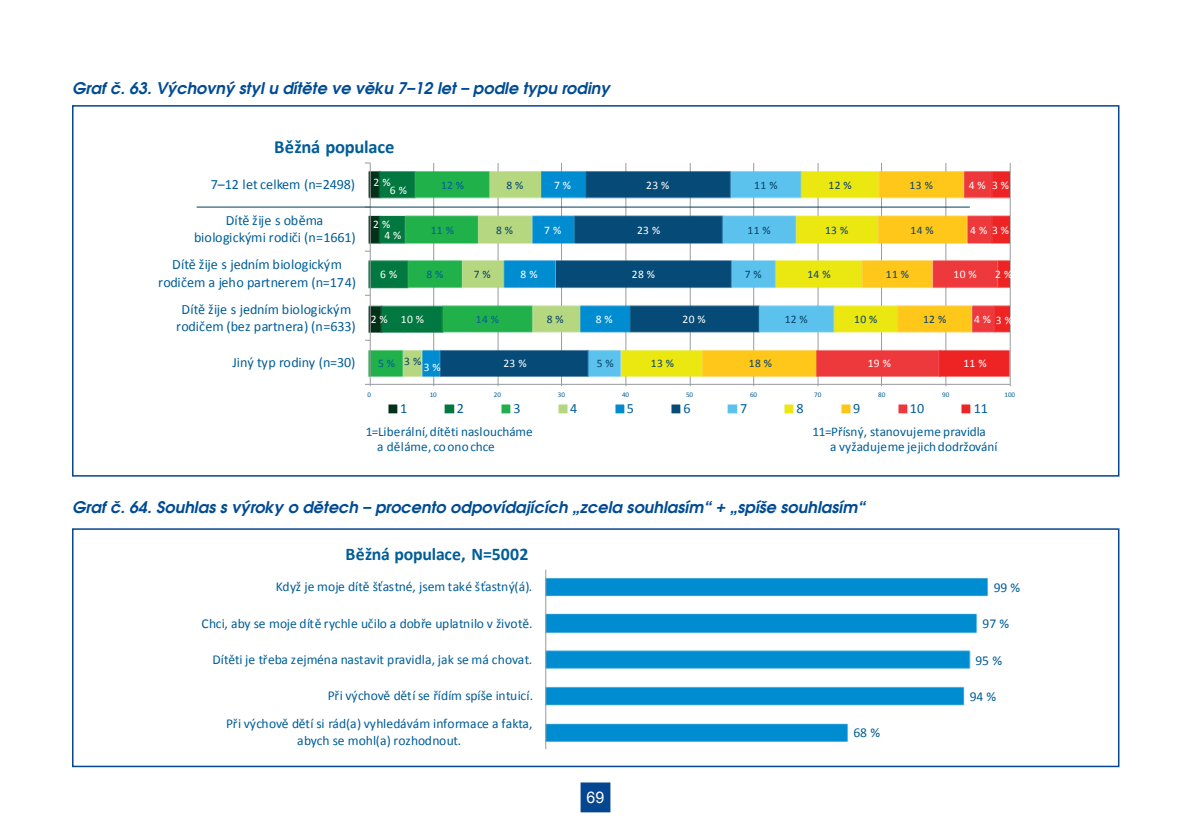
<style>
.page{position:relative;width:1191px;height:840px;background:#fff}
.page>*{position:absolute;margin:0;border:0;box-sizing:border-box;transform-origin:0 0}
.t1{font:700 18.6px "Calibri";letter-spacing:-.015em;color:#015d97}
.t2{font:700 17.8px "Calibri";letter-spacing:-.01em;color:#015d97}
.t3{font:italic 600 16px "Avant Garde CE";color:#014b94}
.t4{font:16px "Arial";color:#fff}
.t5{font:14.2px/17.6px "Calibri";color:#015d97;text-align:center}
.t6{font:13.6px/27.8px "Calibri";letter-spacing:-.005em;color:#015d97;text-align:right}
.t7{font:13.2px/15px "Calibri";letter-spacing:.005em;color:#015d97}
.t8{font:11.4px "Calibri";letter-spacing:.03em;color:#fff}
.t9{font:11.4px "Calibri";letter-spacing:.03em;color:#07436a}
.t10{font:11.4px "Calibri";color:#015d97}
.t11{font:7px "Calibri";letter-spacing:-.01em;color:#015d97}
</style>
<div class="page">
<div style="left:580px;top:782px;width:30px;height:29px;background:#044690;border:2px solid #044690"></div>
<hr style="left:433px;top:163px;width:1px;height:221px;background:#989a9d">
<hr style="left:497px;top:163px;width:1px;height:221px;background:#989a9d">
<hr style="left:561px;top:163px;width:1px;height:221px;background:#989a9d">
<hr style="left:625px;top:163px;width:1px;height:221px;background:#989a9d">
<hr style="left:690px;top:163px;width:1px;height:221px;background:#989a9d">
<hr style="left:753px;top:163px;width:1px;height:221px;background:#989a9d">
<hr style="left:817px;top:163px;width:1px;height:221px;background:#989a9d">
<hr style="left:881px;top:163px;width:1px;height:221px;background:#989a9d">
<hr style="left:945px;top:163px;width:1px;height:221px;background:#989a9d">
<hr style="left:1009px;top:163px;width:1px;height:221px;background:#989a9d">
<img style="left:369px;top:169px;width:32px;height:208px">
<img style="left:401px;top:171px;width:19px;height:206px">
<img style="left:420px;top:169px;width:18px;height:208px">
<img style="left:438px;top:169px;width:148px;height:208px">
<img style="left:586px;top:171px;width:33px;height:206px">
<img style="left:619px;top:169px;width:81px;height:208px">
<img style="left:700px;top:169px;width:115px;height:208px">
<img style="left:815px;top:169px;width:122px;height:208px">
<img style="left:937px;top:169px;width:72px;height:208px">
<hr style="left:370px;top:163px;width:1px;height:221px;background:#989a9d">
<hr style="left:370px;top:383px;width:640px;height:1px;background:#989a9d">
<svg style="left:365px;top:383px;width:6px;height:3px"></svg>
<svg style="left:388px;top:404px;width:10px;height:10px"></svg>
<svg style="left:444px;top:404px;width:11px;height:10px"></svg>
<svg style="left:501px;top:404px;width:10px;height:10px"></svg>
<svg style="left:558px;top:404px;width:10px;height:10px"></svg>
<svg style="left:615px;top:404px;width:10px;height:10px"></svg>
<svg style="left:671px;top:404px;width:10px;height:10px"></svg>
<svg style="left:727px;top:404px;width:11px;height:10px"></svg>
<svg style="left:784px;top:404px;width:10px;height:10px"></svg>
<svg style="left:841px;top:404px;width:10px;height:10px"></svg>
<svg style="left:898px;top:404px;width:10px;height:10px"></svg>
<svg style="left:961px;top:404px;width:10px;height:10px"></svg>
<hr style="left:197px;top:206px;width:772px;height:1px;background:#013b5a">
<div style="left:72px;top:105px;width:1047px;height:371px;border:2px solid #044690"></div>
<img style="left:546px;top:576px;width:442px;height:166px">
<hr style="left:545px;top:569px;width:1px;height:179px;background:#989a9d">
<div style="left:72px;top:528px;width:1047px;height:238px;border:2px solid #044690"></div>
<p class="t3" style="left:72px;top:79px;width:539px">Graf č. 63. Výchovný styl u dítěte ve věku 7–12 let – podle typu rodiny</p>
<h1 class="t1" style="left:274px;top:134px;width:122px">Běžná populace</h1>
<p class="t5" style="left:211px;top:175px;width:146px">7–12 let celkem (n=2498)</p>
<p class="t5" style="left:194px;top:211px;width:163px">Dítě žije s oběma biologickými rodiči (n=1661)</p>
<p class="t5" style="left:158px;top:255px;width:199px">Dítě žije s jedním biologickým rodičem a jeho partnerem (n=174)</p>
<p class="t5" style="left:176px;top:299px;width:181px">Dítě žije s jedním biologickým rodičem (bez partnera) (n=633)</p>
<p class="t5" style="left:232px;top:352px;width:125px">Jiný typ rodiny (n=30)</p>
<p class="t8" style="left:373px;top:174px;width:19px">2 %</p>
<p class="t8" style="left:373px;top:216px;width:18px">2 %</p>
<p class="t10" style="left:441px;top:178px;width:25px">12 %</p>
<p class="t10" style="left:431px;top:222px;width:25px">11 %</p>
<p class="t10" style="left:426px;top:266px;width:18px">8 %</p>
<p class="t8" style="left:390px;top:182px;width:18px">6 %</p>
<p class="t8" style="left:384px;top:227px;width:19px">4 %</p>
<p class="t8" style="left:380px;top:266px;width:18px">6 %</p>
<p class="t8" style="left:401px;top:311px;width:25px">10 %</p>
<p class="t8" style="left:371px;top:311px;width:19px">2 %</p>
<p class="t9" style="left:506px;top:178px;width:18px">8 %</p>
<p class="t9" style="left:496px;top:222px;width:18px">8 %</p>
<p class="t8" style="left:554px;top:178px;width:18px">7 %</p>
<p class="t8" style="left:544px;top:222px;width:18px">7 %</p>
<p class="t9" style="left:474px;top:266px;width:18px">7 %</p>
<p class="t10" style="left:476px;top:311px;width:25px">14 %</p>
<p class="t8" style="left:520px;top:266px;width:19px">8 %</p>
<p class="t9" style="left:547px;top:311px;width:19px">8 %</p>
<p class="t10" style="left:378px;top:355px;width:19px">5 %</p>
<p class="t9" style="left:404px;top:353px;width:19px">3 %</p>
<p class="t8" style="left:424px;top:359px;width:18px">3 %</p>
<p class="t8" style="left:503px;top:355px;width:25px">23 %</p>
<p class="t8" style="left:596px;top:311px;width:18px">8 %</p>
<p class="t9" style="left:597px;top:355px;width:18px">5 %</p>
<p class="t8" style="left:646px;top:178px;width:25px">23 %</p>
<p class="t8" style="left:637px;top:222px;width:25px">23 %</p>
<p class="t8" style="left:632px;top:266px;width:25px">28 %</p>
<p class="t8" style="left:682px;top:311px;width:25px">20 %</p>
<p class="t9" style="left:651px;top:355px;width:25px">13 %</p>
<p class="t9" style="left:754px;top:178px;width:25px">11 %</p>
<p class="t9" style="left:747px;top:222px;width:25px">11 %</p>
<p class="t9" style="left:744px;top:266px;width:18px">7 %</p>
<p class="t9" style="left:828px;top:178px;width:25px">12 %</p>
<p class="t9" style="left:825px;top:222px;width:25px">13 %</p>
<p class="t9" style="left:807px;top:266px;width:25px">14 %</p>
<p class="t9" style="left:784px;top:311px;width:25px">12 %</p>
<p class="t9" style="left:854px;top:311px;width:25px">10 %</p>
<p class="t9" style="left:909px;top:178px;width:25px">13 %</p>
<p class="t9" style="left:910px;top:222px;width:25px">14 %</p>
<p class="t9" style="left:886px;top:266px;width:25px">11 %</p>
<p class="t9" style="left:923px;top:311px;width:25px">12 %</p>
<p class="t8" style="left:968px;top:178px;width:18px">4 %</p>
<p class="t8" style="left:970px;top:222px;width:40px">4 % 3 %</p>
<p class="t8" style="left:953px;top:266px;width:25px">10 %</p>
<p class="t8" style="left:974px;top:311px;width:19px">4 %</p>
<p class="t8" style="left:992px;top:178px;width:18px">3 %</p>
<p class="t8" style="left:995px;top:266px;width:18px">2 %</p>
<p class="t8" style="left:996px;top:312px;width:18px">3 %</p>
<p class="t9" style="left:749px;top:355px;width:25px">18 %</p>
<p class="t8" style="left:867px;top:355px;width:25px">19 %</p>
<p class="t8" style="left:963px;top:355px;width:25px">11 %</p>
<p class="t11" style="left:367px;top:389px;width:5px">0</p>
<p class="t11" style="left:430px;top:389px;width:9px">10</p>
<p class="t11" style="left:494px;top:389px;width:9px">20</p>
<p class="t11" style="left:558px;top:389px;width:9px">30</p>
<p class="t11" style="left:622px;top:389px;width:9px">40</p>
<p class="t11" style="left:686px;top:389px;width:9px">50</p>
<p class="t11" style="left:750px;top:389px;width:9px">60</p>
<p class="t11" style="left:814px;top:389px;width:9px">70</p>
<p class="t11" style="left:878px;top:389px;width:9px">80</p>
<p class="t11" style="left:942px;top:389px;width:9px">90</p>
<p class="t11" style="left:1004px;top:389px;width:12px">100</p>
<p class="t5" style="left:400px;top:399px;width:9px">1</p>
<p class="t5" style="left:457px;top:399px;width:9px">2</p>
<p class="t5" style="left:513px;top:399px;width:9px">3</p>
<p class="t5" style="left:570px;top:399px;width:9px">4</p>
<p class="t5" style="left:626px;top:399px;width:9px">5</p>
<p class="t5" style="left:683px;top:399px;width:9px">6</p>
<p class="t5" style="left:740px;top:399px;width:9px">7</p>
<p class="t5" style="left:796px;top:399px;width:9px">8</p>
<p class="t5" style="left:853px;top:399px;width:9px">9</p>
<p class="t5" style="left:910px;top:399px;width:16px">10</p>
<p class="t5" style="left:973px;top:399px;width:16px">11</p>
<p class="t7" style="left:377px;top:423px;width:157px;text-indent:-11px">1=Liberální, dítěti nasloucháme a děláme, co ono chce</p>
<p class="t7" style="left:830px;top:423px;width:169px;text-indent:-18px">11=Přísný, stanovujeme pravidla<br>a vyžadujeme jejich dodržování</p>
<p class="t3" style="left:72px;top:497px;width:794px">Graf č. 64. Souhlas s výroky o dětech – procento odpovídajících „zcela souhlasím“ + „spíše souhlasím“</p>
<h2 class="t2" style="left:346px;top:541px;width:184px">Běžná populace, N=5002</h2>
<p class="t6" style="left:276px;top:572px;width:258px">Když je moje dítě šťastné, jsem také šťastný(á).</p>
<p class="t6" style="left:201px;top:608px;width:332px">Chci, aby se moje dítě rychle učilo a dobře uplatnilo v životě.</p>
<p class="t6" style="left:212px;top:644px;width:321px">Dítěti je třeba zejména nastavit pravidla, jak se má chovat.</p>
<p class="t6" style="left:226px;top:680px;width:308px">Při výchově dětí se řídím spíše intuicí.<br>Při výchově dětí si rád(a) vyhledávám informace a fakta,</p>
<p class="t6" style="left:297px;top:725px;width:165px">abych se mohl(a) rozhodnout.</p>
<p class="t4" style="left:586px;top:786px;width:19px">69</p>
<p class="t6" style="left:853px;top:717px;width:28px">68 %</p>
<p class="t6" style="left:993px;top:573px;width:28px">99 %</p>
<p class="t6" style="left:982px;top:609px;width:28px">97 %</p>
<p class="t6" style="left:975px;top:645px;width:28px">95 %</p>
<p class="t6" style="left:969px;top:681px;width:28px">94 %</p>
</div>
